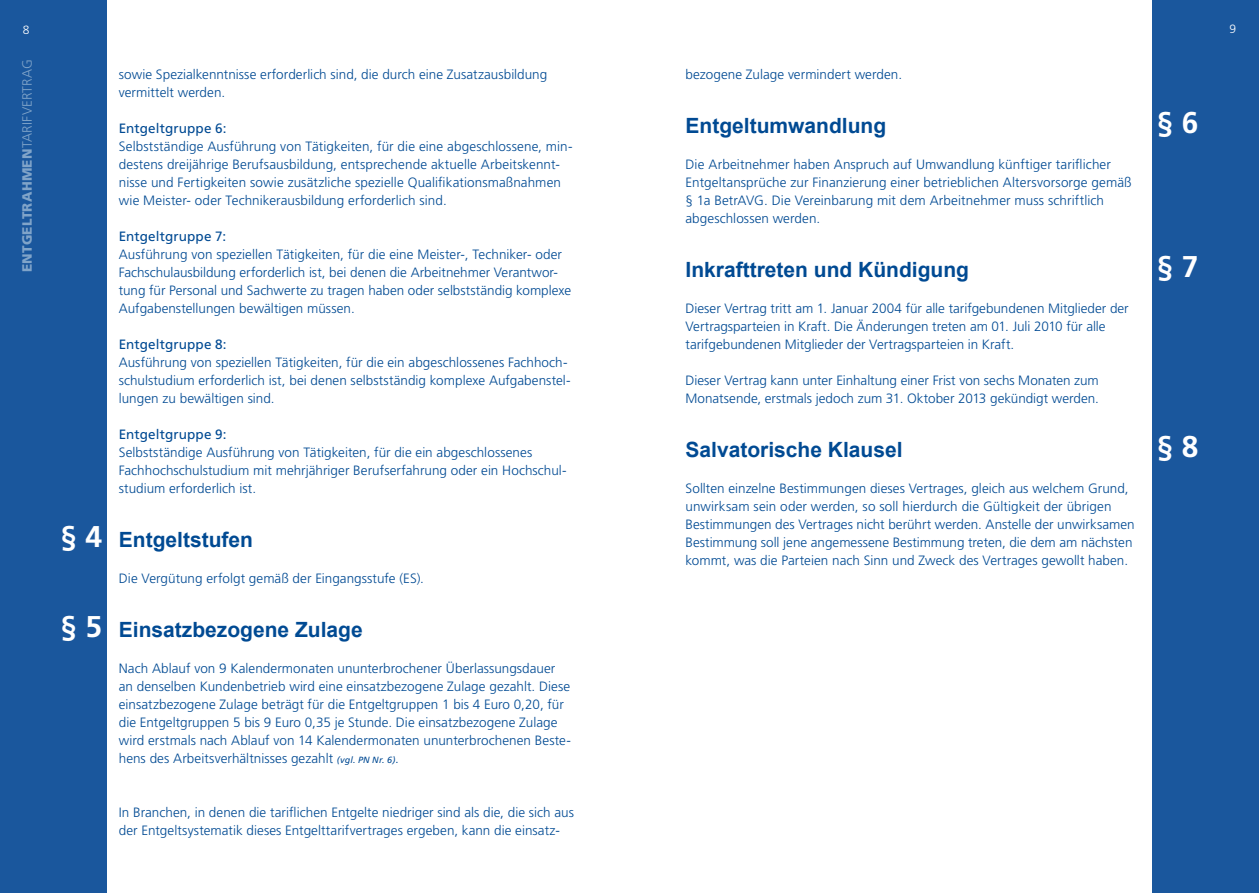
<style>
.page{position:relative;width:1259px;height:893px;background:#fff}
.page>*{position:absolute;margin:0;border:0;box-sizing:border-box;transform-origin:0 0}
.t1{font:700 30px "Frutiger";color:#fff}
.t2{font:700 21px "Arial";color:#004a93}
.t3{font:300 13.5px/18px "Frutiger";letter-spacing:.005em;color:#004a93}
.t4{font:13.5px "Frutiger";letter-spacing:.005em;color:#004a93}
.t5{font:900 13.5px "Frutiger";letter-spacing:.015em;color:#80a4c9}
.t6{font:300 12px "Frutiger";color:#fff}
.s1{font-weight:300}
.s2{font-weight:400;font-style:italic;font-size:9px}
</style>
<div class="page">
<div style="left:1152px;top:0;width:107px;height:893px;background:#1a579d"></div>
<div style="left:0;top:0;width:106px;height:893px;background:#1a579d"></div>
<p class="t6" style="left:23px;top:23px;width:8px">8</p>
<p class="t5" style="left:19px;top:272px;width:214px;rotate:-90deg">Entgeltrahmen<span class="s1">tarifvertrag</span></p>
<h1 class="t1" style="left:60px;top:519px;width:43px">§ 4</h1>
<h1 class="t1" style="left:60px;top:609px;width:43px">§ 5</h1>
<p class="t3" style="left:119px;top:65px;width:430px">sowie Spezialkenntnisse erforderlich sind, die durch eine Zusatzausbildung vermittelt werden.</p>
<p class="t4" style="left:119px;top:120px;width:109px">Entgeltgruppe 6:</p>
<p class="t3" style="left:119px;top:137px;width:455px">Selbstständige Ausführung von Tätigkeiten, für die eine abgeschlossene, min&shy;destens dreijährige Berufsausbildung, entsprechende aktuelle Arbeitskennt&shy;nisse und Fertigkeiten sowie zusätzliche spezielle Qualifikationsmaßnahmen wie Meister- oder Technikerausbildung erforderlich sind.</p>
<p class="t4" style="left:119px;top:228px;width:109px">Entgeltgruppe 7:</p>
<p class="t3" style="left:119px;top:245px;width:454px">Ausführung von speziellen Tätigkeiten, für die eine Meister-, Techniker- oder Fachschulausbildung erforderlich ist, bei denen die Arbeitnehmer Verantwor&shy;tung für Personal und Sachwerte zu tragen haben oder selbstständig komplexe Aufgabenstellungen bewältigen müssen.</p>
<p class="t4" style="left:119px;top:336px;width:109px">Entgeltgruppe 8:</p>
<p class="t3" style="left:119px;top:353px;width:453px">Ausführung von speziellen Tätigkeiten, für die ein abgeschlossenes Fachhoch&shy;schulstudium erforderlich ist, bei denen selbstständig komplexe Aufgabenstel&shy;lungen zu bewältigen sind.</p>
<p class="t4" style="left:119px;top:426px;width:109px">Entgeltgruppe 9:</p>
<p class="t3" style="left:119px;top:443px;width:449px">Selbstständige Ausführung von Tätigkeiten, für die ein abgeschlossenes<br>Fachhochschulstudium mit mehrjähriger Berufserfahrung oder ein Hochschul&shy;studium erforderlich ist.</p>
<h2 class="t2" style="left:119px;top:525px;width:136px">Entgeltstufen</h2>
<p class="t3" style="left:119px;top:569px;width:307px">Die Vergütung erfolgt gemäß der Eingangsstufe (ES).</p>
<h2 class="t2" style="left:119px;top:615px;width:245px">Einsatzbezogene Zulage</h2>
<p class="t3" style="left:119px;top:659px;width:453px">Nach Ablauf von 9 Kalendermonaten ununterbrochener Überlassungsdauer an denselben Kundenbetrieb wird eine einsatzbezogene Zulage gezahlt. Diese einsatzbezogene Zulage beträgt für die Entgeltgruppen 1 bis 4 Euro 0,20, für die Entgeltgruppen 5 bis 9 Euro 0,35 je Stunde. Die einsatzbezogene Zulage wird erstmals nach Ablauf von 14 Kalendermonaten ununterbrochenen Beste&shy;hens des Arbeitsverhältnisses gezahlt <span class="s2">(vgl. PN Nr. 6)</span>.</p>
<p class="t3" style="left:119px;top:803px;width:456px">I n Branchen, in denen die tariflichen Entgelte niedriger sind als die, die sich aus der Entgeltsystematik dieses Entgelttarifvertrages ergeben, kann die einsatz-</p>
<p class="t3" style="left:685px;top:65px;width:218px">bezogene Zulage vermindert werden.</p>
<h2 class="t2" style="left:685px;top:111px;width:202px">Entgeltumwandlung</h2>
<p class="t3" style="left:685px;top:155px;width:448px">Die Arbeitnehmer haben Anspruch auf Umwandlung künftiger tariflicher<br>Entgeltansprüche zur Finanzierung einer betrieblichen Altersvorsorge gemäß § 1a BetrAVG</p>
<p class="t3" style="left:685px;top:191px;width:420px;text-indent:79px">. Die Vereinbarung mit dem Arbeitnehmer muss schriftlich abgeschlossen werden.</p>
<h2 class="t2" style="left:685px;top:255px;width:285px">Inkrafttreten und Kündigung</h2>
<p class="t3" style="left:685px;top:299px;width:445px">Dieser Vertrag tritt am 1. Januar 2004 für alle tarifgebundenen Mitglieder der<br>Vertragsparteien in Kraft. Die Änderungen treten am 01. Juli 2010 für alle tarifgebundenen Mitglieder der Vertragsparteien in Kraft.</p>
<p class="t3" style="left:685px;top:371px;width:415px">Dieser Vertrag kann unter Einhaltung einer Frist von sechs Monaten zum<br>Monatsende, erstmals jedoch zum 31. Oktober 2013 gekündigt werden.</p>
<h2 class="t2" style="left:685px;top:435px;width:219px">Salvatorische Klausel</h2>
<p class="t3" style="left:685px;top:479px;width:451px">Sollten einzelne Bestimmungen dieses Vertrages, gleich aus welchem Grund, unwirksam sein oder werden, so soll hierdurch die Gültigkeit der übrigen Bestimmungen des Vertrages nicht berührt werden. Anstelle der unwirksamen Bestimmung soll jene angemessene Bestimmung treten, die dem am nächsten kommt, was die Parteien nach Sinn und Zweck des Vertrages gewollt haben.</p>
<h1 class="t1" style="left:1157px;top:105px;width:43px">§ 6</h1>
<h1 class="t1" style="left:1157px;top:249px;width:43px">§ 7</h1>
<h1 class="t1" style="left:1157px;top:429px;width:43px">§ 8</h1>
<p class="t6" style="left:1229px;top:22px;width:8px">9</p>
</div>
